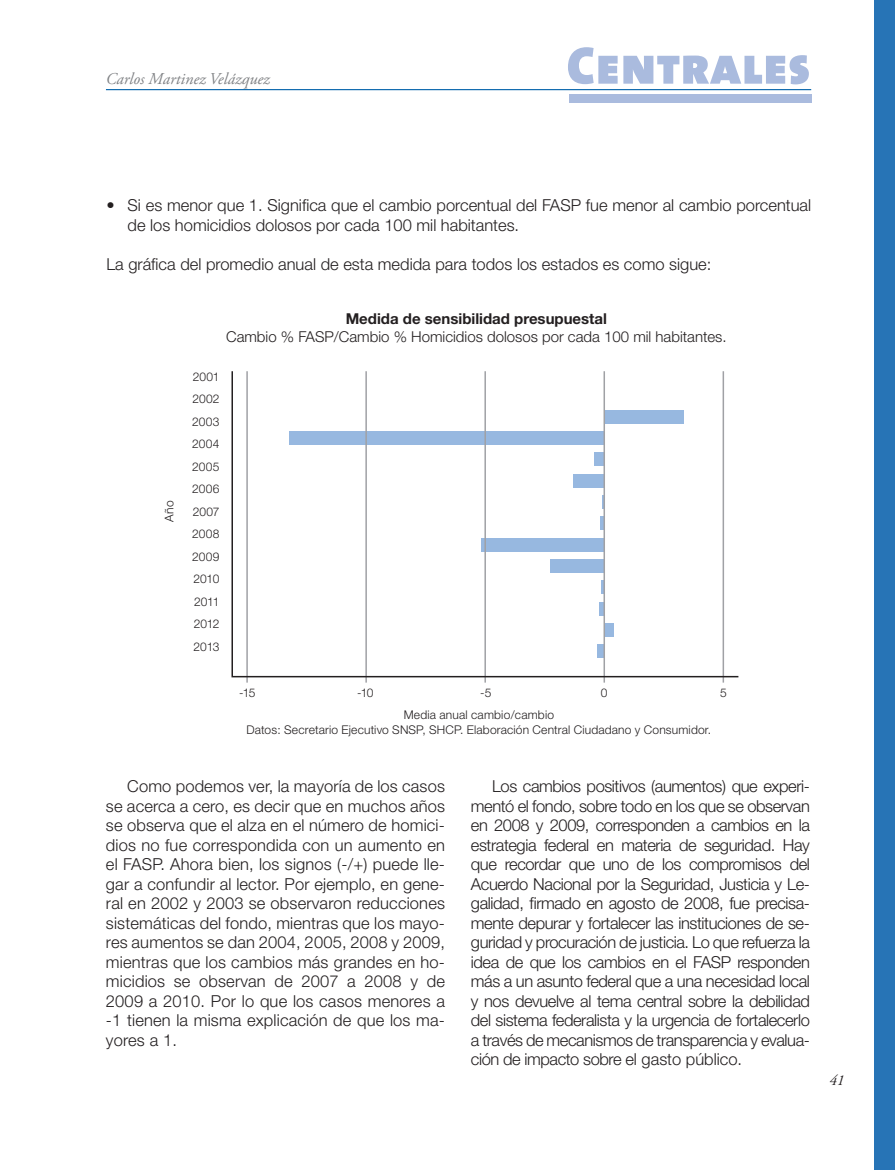
<style>
.page{position:relative;width:895px;height:1170px;background:#fff}
.page>*{position:absolute;margin:0;border:0;box-sizing:border-box;transform-origin:0 0}
.t1{font:300 16.5px/19.5px "Helvetica Neue";color:#231f20;text-align:justify}
.t2{font:italic 16.5px "Adobe Garamond Pro";color:#808285}
.t3{font:300 15px "Helvetica Neue";color:#231f20}
.t4{font:700 15px "Helvetica Neue";color:#231f20}
.t5{font:italic 15px "Adobe Garamond Pro";color:#231f20}
.t6{font:300 12px/22.5px "Helvetica Neue";letter-spacing:.015em;color:#231f20;text-align:center}
</style>
<div class="page">
<div style="left:873px;top:0;width:22px;height:1169px;background:#2774b6"></div>
<hr style="left:106px;top:89px;width:705px;height:1px;background:#0161aa">
<div style="left:569px;top:95px;width:242px;height:8px;background:#aabbde"></div>
<svg style="left:568px;top:47px;width:241px;height:37px"></svg>
<hr style="left:246px;top:371px;width:2px;height:311px;background:#a0a1a5">
<hr style="left:484px;top:371px;width:2px;height:311px;background:#a0a1a5">
<hr style="left:365px;top:371px;width:2px;height:311px;background:#a0a1a5">
<hr style="left:603px;top:371px;width:2px;height:311px;background:#a0a1a5">
<hr style="left:722px;top:371px;width:2px;height:311px;background:#a0a1a5">
<svg style="left:231px;top:371px;width:508px;height:307px"></svg>
<p class="t2" style="left:106px;top:69px;width:165px">Carlos Martinez Velázquez</p>
<p class="t1" style="left:128px;top:195px;width:685px;text-indent:-21px">• Si es menor que 1. Significa que el cambio porcentual del FASP fue menor al cambio porcentual de los homicidios dolosos por cada 100 mil habitantes.</p>
<p class="t1" style="left:106px;top:254px;width:606px">La gráfica del promedio anual de esta medida para todos los estados es como sigue:</p>
<p class="t6" style="left:158px;top:522px;width:23px;rotate:-90deg">Año</p>
<p class="t4" style="left:346px;top:309px;width:263px">Medida de sensibilidad presupuestal</p>
<p class="t3" style="left:226px;top:328px;width:502px">Cambio % FASP/Cambio % Homicidios dolosos por cada 100 mil habitantes.</p>
<p class="t6" style="left:192px;top:365px;width:29px;text-align:justify">2001<br>2002<br>2003<br>2004<br>2005<br>2006<br>2007<br>2008<br>2009<br>2010<br>2011<br>2012<br>2013</p>
<p class="t6" style="left:357px;top:681px;width:18px">-10</p>
<p class="t6" style="left:480px;top:681px;width:13px">-5</p>
<p class="t6" style="left:601px;top:681px;width:8px">0</p>
<p class="t6" style="left:720px;top:681px;width:8px">5</p>
<p class="t6" style="left:239px;top:681px;width:18px">-15</p>
<p class="t6" style="left:246px;top:707px;width:466px;line-height:14.4px">Media anual cambio/cambio<br>Datos: Secretario Ejecutivo SNSP, SHCP. Elaboración Central Ciudadano y Consumidor.</p>
<p class="t1" style="left:106px;top:776px;width:340px;text-indent:21px">Como podemos ver, la mayoría de los casos se acerca a cero, es decir que en muchos años se observa que el alza en el número de homici&shy;dios no fue correspondida con un aumento en el FASP. Ahora bien, los signos (-/+) puede lle&shy;gar a confundir al lector. Por ejemplo, en gene&shy;ral en 2002 y 2003 se observaron reducciones sistemáticas del fondo, mientras que los mayo&shy;res aumentos se dan 2004, 2005, 2008 y 2009, mientras que los cambios más grandes en ho&shy;micidios se observan de 2007 a 2008 y de 2009 a 2010. Por lo que los casos menores a -1 tienen la misma explicación de que los ma&shy;yores a 1.</p>
<p class="t1" style="left:471px;top:776px;width:340px;text-indent:21px">Los cambios positivos (aumentos) que experi&shy;mentó el fondo, sobre todo en los que se observan en 2008 y 2009, corresponden a cambios en la estrategia federal en materia de seguridad. Hay que recordar que uno de los compromisos del Acuerdo Nacional por la Seguridad, Justicia y Le&shy;galidad, firmado en agosto de 2008, fue precisa&shy;mente depurar y fortalecer las instituciones de se&shy;guridad y procuración de justicia. Lo que refuerza la idea de que los cambios en el FASP responden más a un asunto federal que a una necesidad local y nos devuelve al tema central sobre la debilidad del sistema federalista y la urgencia de fortalecerlo a través de mecanismos de transparencia y evalua&shy;ción de impacto sobre el gasto público.</p>
<p class="t5" style="left:829px;top:1071px;width:16px">41</p>
</div>
